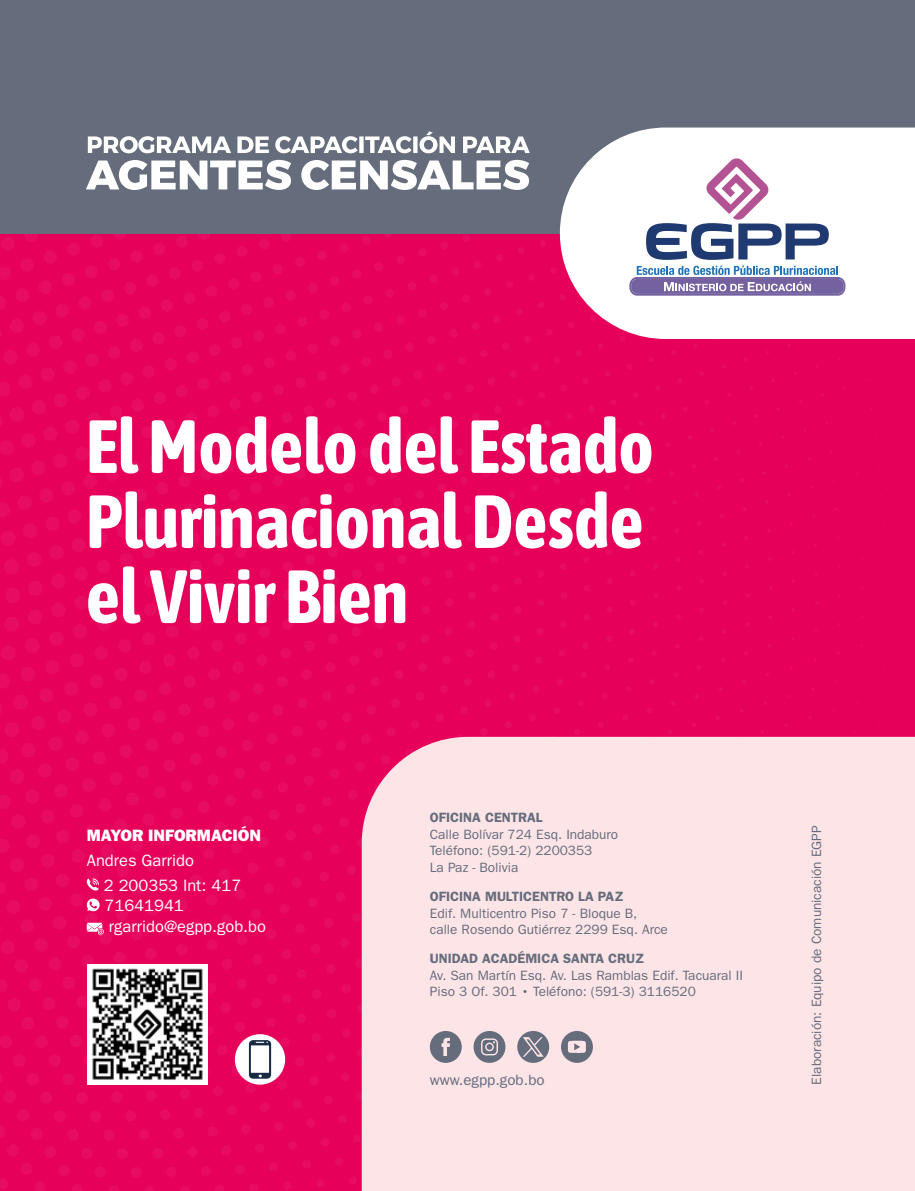
<style>
.page{position:relative;width:915px;height:1191px;background:#fff}
.page>*{position:absolute;margin:0;border:0;box-sizing:border-box;transform-origin:0 0}
.t1{font:700 75px/75px "Asap Condensed";color:#fff}
.t2{font:16.5px/25px "ITC Franklin Gothic Std";color:#fff}
.t3{font:16.5px "ITC Franklin Gothic Std Hvy";color:#fff}
.t4{font:15px "ITC Franklin Gothic Std";color:#656c7b}
.t5{font:13.5px/16.5px "ITC Franklin Gothic Std";color:#656c7b}
.t6{font:600 13.5px "ITC Franklin Gothic Std";color:#656c7b}
.s1{font-weight:500}
</style>
<div class="page">
<img style="left:0;top:233px;width:914px;height:958px">
<div style="left:361px;top:737px;width:553px;height:454px;background:#fce4e7"></div>
<div style="left:235px;top:1034px;width:50px;height:50px;background:#fff;border-radius:50%"></div>
<svg style="left:249px;top:1040px;width:22px;height:38px"></svg>
<img style="left:87px;top:963px;width:121px;height:121px">
<div style="left:0;top:0;width:914px;height:233px;background:#656c7b"></div>
<svg style="left:559px;top:127px;width:355px;height:212px"></svg>
<div style="left:631px;top:279px;width:212px;height:15px;background:#7461a0;border-radius:7px"></div>
<div style="left:629px;top:277px;width:216px;height:19px;border:2px solid #7461a0;border-radius:7px"></div>
<svg style="left:664px;top:281px;width:146px;height:10px"></svg>
<svg style="left:473px;top:1031px;width:32px;height:31px"></svg>
<svg style="left:429px;top:1031px;width:32px;height:31px"></svg>
<svg style="left:561px;top:1031px;width:31px;height:31px"></svg>
<svg style="left:517px;top:1031px;width:32px;height:32px"></svg>
<svg style="left:50px;top:127px;width:787px;height:148px"></svg>
<svg style="left:87px;top:878px;width:12px;height:12px"></svg>
<svg style="left:85px;top:898px;width:15px;height:13px"></svg>
<svg style="left:87px;top:922px;width:17px;height:13px"></svg>
<h1 class="t1" style="left:86px;top:404px;width:569px">El Modelo del Estado<br>Plurinacional Desde el Vivir Bien</h1>
<p class="t3" style="left:87px;top:825px;width:176px">MAYOR INFORMACIÓN</p>
<p class="t2" style="left:104px;top:847px;width:139px;text-indent:-17px">Andres Garrido<br>2 200353 Int: 417</p>
<p class="t2" style="left:104px;top:895px;width:163px;line-height:20.7px">71641941 rgarrido@egpp.gob.bo</p>
<p class="t6" style="left:429px;top:810px;width:114px">OFICINA CENTRAL</p>
<p class="t5" style="left:429px;top:826px;width:190px">Calle Bolívar 724 Esq. Indaburo<br>Teléfono: (591-2) 2200353<br>La Paz - Bolivia</p>
<p class="t6" style="left:429px;top:888px;width:195px">OFICINA MULTICENTRO LA PAZ</p>
<p class="t5" style="left:429px;top:904px;width:239px">Edif. Multicentro Piso 7 - Bloque B, calle Rosendo Gutiérrez 2299 Esq. Arce</p>
<p class="t6" style="left:429px;top:950px;width:216px">UNIDAD ACADÉMICA SANTA CRUZ</p>
<p class="t5" style="left:429px;top:967px;width:314px">Av. San Martín Esq. Av. Las Ramblas Edif. Tacuaral II<br>Piso 3 Of. 301 <span class="s1">•</span> Teléfono: (591-3) 3116520</p>
<p class="t4" style="left:429px;top:1071px;width:116px">www.egpp.gob.bo</p>
<p class="t5" style="left:808px;top:1084px;width:261px;rotate:-90deg">Elaboración: Equipo de Comunicación EGPP</p>
</div>
